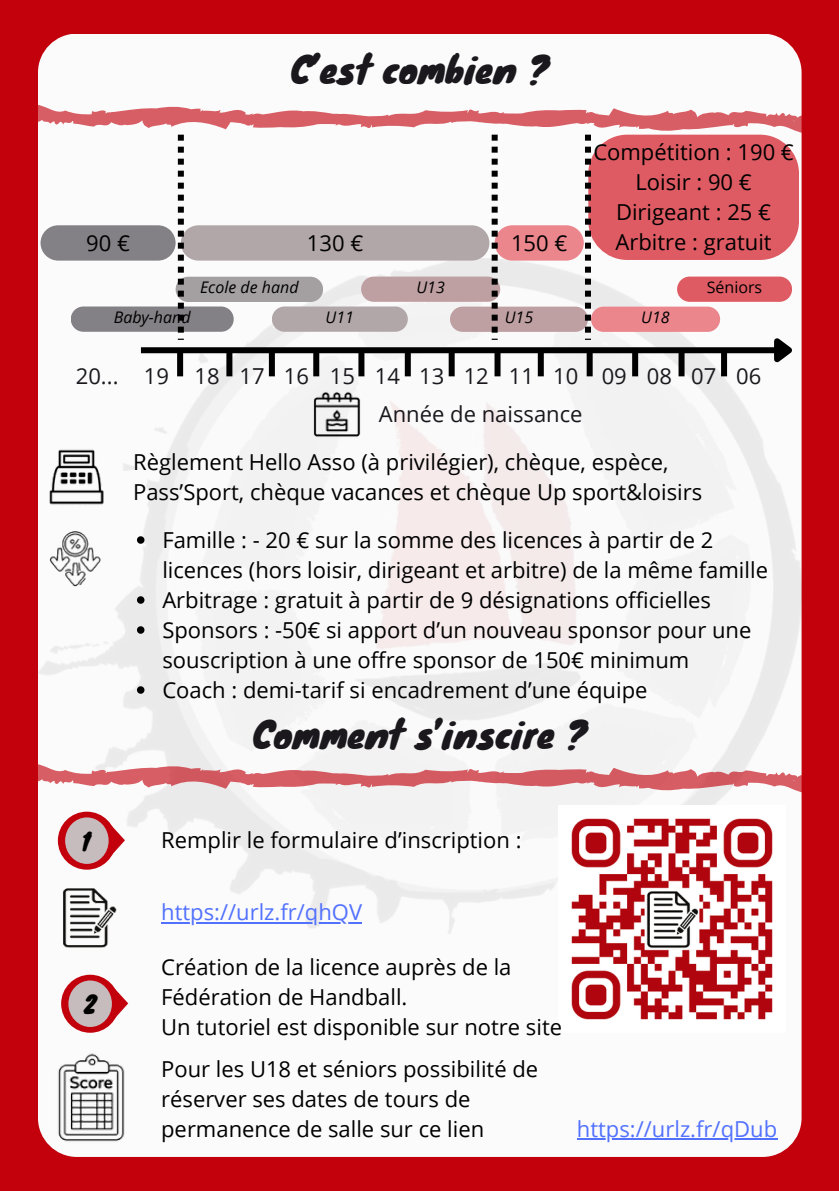
<style>
.page{position:relative;width:839px;height:1191px;background:#fff}
.page>*{position:absolute;margin:0;border:0;box-sizing:border-box;transform-origin:0 0}
.t1{font:36px "Knewave";color:#1a181d}
.t2{font:22px/30px "Open Sans";color:#000}
.t3{font:22px "Open Sans";color:#1a181d}
.t4{font:22px "Open Sans";color:#5271ff}
.t5{font:22px "Knewave";color:#000}
.t6{font:italic 16px "Open Sans";color:#000}
.t7{font:16px "Open Sans";color:#000}
</style>
<div class="page">
<div style="left:0;top:0;width:838px;height:1191px;background:#c3010c"></div>
<div style="left:38px;top:34px;width:763px;height:1123px;background:#fbfbfb;border-radius:39px"></div>
<img style="left:38px;top:371px;width:763px;height:562px">
<img style="left:311px;top:390px;width:52px;height:49px">
<div style="left:177px;top:350px;width:6px;height:26px;background:#000"></div>
<div style="left:269px;top:350px;width:6px;height:26px;background:#000"></div>
<div style="left:358px;top:350px;width:6px;height:26px;background:#000"></div>
<div style="left:448px;top:350px;width:6px;height:26px;background:#000"></div>
<div style="left:586px;top:350px;width:6px;height:26px;background:#000"></div>
<div style="left:721px;top:350px;width:6px;height:26px;background:#000"></div>
<div style="left:226px;top:350px;width:6px;height:26px;background:#000"></div>
<div style="left:313px;top:350px;width:6px;height:26px;background:#000"></div>
<div style="left:405px;top:350px;width:6px;height:26px;background:#000"></div>
<div style="left:537px;top:350px;width:6px;height:26px;background:#000"></div>
<div style="left:494px;top:350px;width:6px;height:26px;background:#000"></div>
<div style="left:632px;top:350px;width:6px;height:26px;background:#000"></div>
<div style="left:678px;top:350px;width:6px;height:26px;background:#000"></div>
<svg style="left:38px;top:757px;width:764px;height:32px"></svg>
<div style="left:58px;top:812px;width:58px;height:58px;background:#c3010c;border-radius:50%"></div>
<svg style="left:92px;top:817px;width:33px;height:47px"></svg>
<div style="left:65px;top:817px;width:44px;height:47px;background:#c6bbbd;border-radius:50%"></div>
<div style="left:61px;top:975px;width:58px;height:58px;background:#c3010c;border-radius:50%"></div>
<svg style="left:95px;top:980px;width:33px;height:47px"></svg>
<div style="left:68px;top:980px;width:44px;height:47px;background:#c6bbbd;border-radius:50%"></div>
<img style="left:47px;top:444px;width:59px;height:62px">
<img style="left:59px;top:885px;width:57px;height:63px">
<img style="left:558px;top:806px;width:227px;height:214px">
<img style="left:47px;top:527px;width:59px;height:61px">
<svg style="left:38px;top:97px;width:764px;height:274px"></svg>
<hr style="left:161px;top:922px;width:201px;height:1px;background:#5271ff">
<svg style="left:137px;top:536px;width:7px;height:8px"></svg>
<svg style="left:137px;top:596px;width:7px;height:8px"></svg>
<svg style="left:137px;top:626px;width:7px;height:8px"></svg>
<svg style="left:137px;top:686px;width:7px;height:8px"></svg>
<hr style="left:577px;top:1139px;width:200px;height:1px;background:#5271ff">
<img style="left:48px;top:1053px;width:77px;height:100px">
<h1 class="t1" style="left:291px;top:40px;width:259px">C’est combien ?</h1>
<h1 class="t2" style="left:86px;top:227px;width:45px">90 €</h1>
<h2 class="t2" style="left:307px;top:227px;width:58px">130 €</h2>
<h2 class="t2" style="left:511px;top:227px;width:58px">150 €</h2>
<h3 class="t6" style="left:200px;top:276px;width:100px">Ecole de hand</h3>
<p class="t6" style="left:416px;top:276px;width:30px">U13</p>
<h2 class="t2" style="left:593px;top:137px;width:202px;text-align:center">Compétition : 190 €<br>Loisir : 90 €<br>Dirigeant : 25 €<br>Arbitre : gratuit</h2>
<p class="t7" style="left:706px;top:276px;width:57px">Séniors</p>
<p class="t6" style="left:114px;top:306px;width:78px">Baby-hand</p>
<h2 class="t6" style="left:325px;top:306px;width:30px">U11</h2>
<p class="t6" style="left:504px;top:306px;width:30px">U15</p>
<p class="t6" style="left:641px;top:306px;width:30px">U18</p>
<p class="t3" style="left:76px;top:360px;width:44px">20...</p>
<p class="t3" style="left:144px;top:360px;width:27px">19</p>
<p class="t3" style="left:194px;top:360px;width:27px">18</p>
<p class="t3" style="left:239px;top:360px;width:27px">17</p>
<p class="t3" style="left:284px;top:360px;width:27px">16</p>
<p class="t3" style="left:330px;top:360px;width:27px">15</p>
<p class="t3" style="left:375px;top:360px;width:27px">14</p>
<p class="t3" style="left:419px;top:360px;width:27px">13</p>
<p class="t3" style="left:463px;top:360px;width:27px">12</p>
<p class="t3" style="left:509px;top:360px;width:27px">11</p>
<p class="t3" style="left:553px;top:360px;width:27px">10</p>
<h2 class="t3" style="left:601px;top:360px;width:27px">09</h2>
<h2 class="t3" style="left:646px;top:360px;width:27px">08</h2>
<p class="t3" style="left:691px;top:360px;width:27px">07</p>
<p class="t3" style="left:736px;top:360px;width:27px">06</p>
<p class="t3" style="left:379px;top:398px;width:205px">Année de naissance</p>
<p class="t2" style="left:133px;top:447px;width:570px">Règlement Hello Asso (à privilégier), chèque, espèce,<br>Pass’Sport, chèque vacances et chèque Up sport&amp;loisirs</p>
<h2 class="t2" style="left:162px;top:525px;width:607px">Famille : - 20 € sur la somme des licences à partir de 2 licences (hors loisir, dirigeant et arbitre) de la même famille</h2>
<p class="t2" style="left:162px;top:585px;width:550px">Arbitrage : gratuit à partir de 9 désignations officielles</p>
<p class="t2" style="left:162px;top:615px;width:590px">Sponsors : -50€ si apport d’un nouveau sponsor pour une souscription à une offre sponsor de 150€ minimum</p>
<h2 class="t2" style="left:162px;top:675px;width:486px">Coach : demi-tarif si encadrement d’une équipe</h2>
<p class="t5" style="left:82px;top:823px;width:10px">1</p>
<p class="t5" style="left:84px;top:986px;width:13px">2</p>
<h2 class="t1" style="left:253px;top:705px;width:335px">Comment s’inscire ?</h2>
<p class="t2" style="left:161px;top:825px;width:362px">Remplir le formulaire d’inscription :</p>
<p class="t4" style="left:161px;top:897px;width:202px">https://urlz.fr/qhQV</p>
<p class="t2" style="left:161px;top:952px;width:402px">Création de la licence auprès de la<br>Fédération de Handball.<br>Un tutoriel est disponible sur notre site</p>
<p class="t2" style="left:161px;top:1054px;width:378px">Pour les U18 et séniors possibilité de réserver ses dates de tours de permanence de salle sur ce lien</p>
<p class="t4" style="left:577px;top:1114px;width:202px">https://urlz.fr/qDub</p>
</div>
